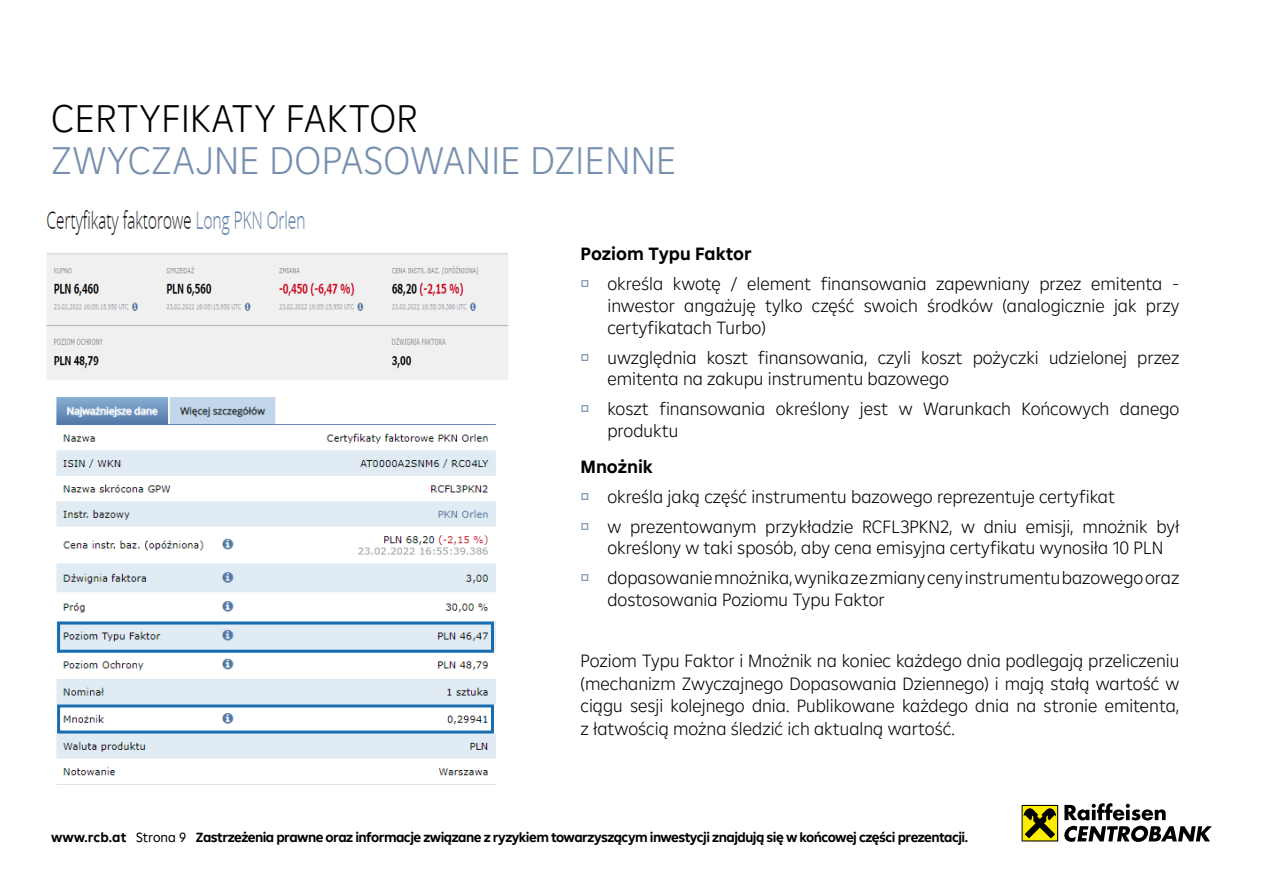
<style>
.page{position:relative;width:1263px;height:893px;background:#fff}
.page>*{position:absolute;margin:0;border:0;box-sizing:border-box;transform-origin:0 0}
.Headline__weitere_Ze{font:300 39px "Amalia";letter-spacing:.01em;color:#778fae}
.Headline__weitere_Ze-2{font:300 39px "Amalia";letter-spacing:.01em;color:#000}
.Liste__1__Ebene{font:300 18px/21.6px "Amalia";color:#000}
.Liste__1__Ebene-2{font:700 18px "Amalia";color:#000}
.t1{font:700 13.5px "Amalia";letter-spacing:-.04em;color:#000}
.s1{font-family:"Trebuchet MS";font-weight:400;color:#778fae}
.s2{font-weight:400}
</style>
<div class="page">
<svg style="left:1022px;top:805px;width:36px;height:36px"></svg>
<div style="left:1022px;top:806px;width:35px;height:34px;background:#ffed00"></div>
<svg style="left:1023px;top:808px;width:33px;height:30px"></svg>
<svg style="left:1064px;top:803px;width:102px;height:17px"></svg>
<svg style="left:1064px;top:826px;width:148px;height:16px"></svg>
<img style="left:56px;top:397px;width:440px;height:388px">
<img style="left:46px;top:210px;width:463px;height:170px">
<div style="left:57px;top:704px;width:437px;height:29px;border:3px solid #176daf"></div>
<div style="left:57px;top:621px;width:437px;height:32px;border:3px solid #176daf"></div>
<p class="Headline__weitere_Ze-2" style="left:51px;top:93px;width:368px">CERTYFIKATY FAKTOR</p>
<p class="Headline__weitere_Ze" style="left:51px;top:135px;width:627px">ZWYCZAJNE DOPASOWANIE DZIENNE</p>
<p class="Liste__1__Ebene-2" style="left:580px;top:242px;width:173px">Poziom Typu Faktor</p>
<p class="Liste__1__Ebene" style="left:607px;top:273px;width:573px;text-align:justify;text-indent:-27px"><span class="s1">Ò</span> określa kwotę / element finansowania zapewniany przez emitenta - inwestor angażuję tylko część swoich środków (analogicznie jak przy certyfikatach Turbo)</p>
<p class="Liste__1__Ebene" style="left:607px;top:346px;width:573px;text-indent:-27px"><span class="s1">Ò</span> uwzględnia koszt finansowania, czyli koszt pożyczki udzielonej przez emitenta na zakupu instrumentu bazowego</p>
<p class="Liste__1__Ebene" style="left:607px;top:398px;width:573px;text-indent:-27px"><span class="s1">Ò</span> koszt finansowania określony jest w Warunkach Końcowych danego produktu</p>
<p class="Liste__1__Ebene-2" style="left:580px;top:454px;width:74px">Mnożnik</p>
<p class="Liste__1__Ebene" style="left:580px;top:485px;width:536px"><span class="s1">Ò</span> określa jaką część instrumentu bazowego reprezentuje certyfikat</p>
<p class="Liste__1__Ebene" style="left:607px;top:515px;width:573px;text-indent:-27px"><span class="s1">Ò</span> w prezentowanym przykładzie RCFL3PKN2, w dniu emisji, mnożnik był określony w taki sposób, aby cena emisyjna certyfikatu wynosiła 10 PLN</p>
<p class="Liste__1__Ebene" style="left:607px;top:567px;width:573px;text-indent:-27px"><span class="s1">Ò</span> dopasowanie mnożnika, wynika ze zmiany ceny instrumentu bazowego oraz dostosowania Poziomu Typu Faktor</p>
<p class="Liste__1__Ebene" style="left:580px;top:649px;width:600px;line-height:22.5px;text-align:justify">Poziom Typu Faktor i Mnożnik na koniec każdego dnia podlegają przeliczeniu (mechanizm Zwyczajnego Dopasowania Dziennego) i mają stałą wartość w ciągu sesji kolejnego dnia. Publikowane każdego dnia na stronie emitenta, z łatwością można śledzić ich aktualną wartość.</p>
<p class="t1" style="left:51px;top:828px;width:918px">www.rcb.at <span class="s2">Strona 9</span> Zastrzeżenia prawne oraz informacje związane z ryzykiem towarzyszącym inwestycji znajdują się w końcowej części prezentacji.</p>
</div>
